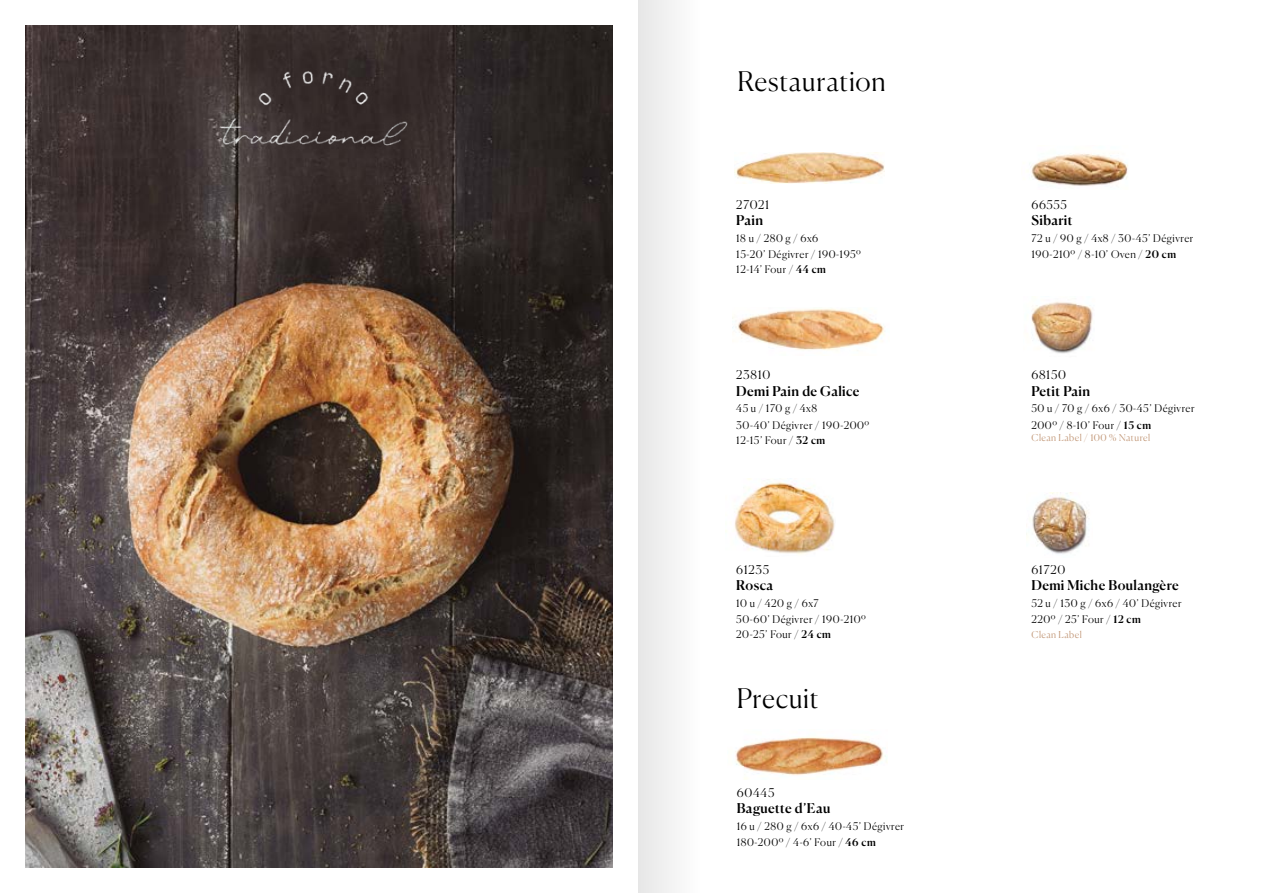
<style>
.page{position:relative;width:1276px;height:893px;background:#fff}
.page>*{position:absolute;margin:0;border:0;box-sizing:border-box;transform-origin:0 0}
.t1{font:300 27px "Canela";letter-spacing:.025em;color:#000}
.t2{font:500 13.5px "Canela";letter-spacing:.025em;color:#000}
.t3{font:300 12px "Canela";letter-spacing:.06em;color:#000}
.t4{font:300 10.5px/16.5px "Canela";letter-spacing:.05em;color:#000}
.t5{font:300 9.45px "Canela";letter-spacing:.045em;color:#c09473}
.s1{font-weight:500}
</style>
<div class="page">
<img style="left:26px;top:26px;width:586px;height:841px">
<img style="left:205px;top:35px;width:228px;height:143px">
<img style="left:725px;top:479px;width:110px;height:75px">
<img style="left:734px;top:152px;width:150px;height:32px">
<img style="left:733px;top:308px;width:152px;height:42px">
<img style="left:1031px;top:301px;width:62px;height:53px">
<img style="left:1031px;top:153px;width:97px;height:33px">
<img style="left:1026px;top:493px;width:63px;height:61px">
<img style="left:735px;top:737px;width:152px;height:42px">
<div style="left:638px;top:0;width:64px;height:893px;background:#f3f3f3"></div>
<h1 class="t1" style="left:737px;top:60px;width:150px">Restauration</h1>
<p class="t3" style="left:736px;top:195px;width:34px">27021</p>
<p class="t2" style="left:736px;top:210px;width:28px">Pain</p>
<p class="t4" style="left:736px;top:229px;width:126px">18 u / 280 g / 6x6<br>15-20’ Dégivrer / 190-195º</p>
<p class="t4" style="left:736px;top:260px;width:91px">12-14’ Four / <span class="s1">44 cm</span></p>
<p class="t3" style="left:736px;top:365px;width:35px">23810</p>
<p class="t2" style="left:736px;top:380px;width:125px">Demi Pain de Galice</p>
<p class="t4" style="left:736px;top:399px;width:135px">45 u / 170 g / 4x8<br>30-40’ Dégivrer / 190-200º</p>
<p class="t4" style="left:736px;top:431px;width:91px">12-15’ Four / <span class="s1">32 cm</span></p>
<p class="t3" style="left:736px;top:560px;width:34px">61235</p>
<p class="t2" style="left:736px;top:575px;width:38px">Rosca</p>
<p class="t4" style="left:736px;top:594px;width:131px">10 u / 420 g / 6x7<br>50-60’ Dégivrer / 190-210º</p>
<p class="t4" style="left:736px;top:625px;width:96px">20-25’ Four / <span class="s1">24 cm</span></p>
<h1 class="t1" style="left:737px;top:677px;width:83px">Precuit</h1>
<p class="t3" style="left:737px;top:783px;width:39px">60445</p>
<p class="t2" style="left:737px;top:798px;width:95px">Baguette d’Eau</p>
<p class="t4" style="left:737px;top:817px;width:169px">16 u / 280 g / 6x6 / 40-45’ Dégivrer<br>180-200º / 4-6’ Four / <span class="s1">46 cm</span></p>
<p class="t3" style="left:1031px;top:195px;width:37px">66555</p>
<p class="t2" style="left:1031px;top:210px;width:43px">Sibarit</p>
<p class="t4" style="left:1031px;top:229px;width:163px">72 u / 90 g / 4x8 / 30-45’ Dégivrer<br>190-210º / 8-10’ Oven / <span class="s1">20 cm</span></p>
<p class="t3" style="left:1031px;top:365px;width:36px">68150</p>
<p class="t2" style="left:1031px;top:380px;width:60px">Petit Pain</p>
<p class="t4" style="left:1031px;top:399px;width:165px">50 u / 70 g / 6x6 / 30-45’ Dégivrer<br>200º / 8-10’ Four / <span class="s1">15 cm</span></p>
<p class="t5" style="left:1031px;top:430px;width:120px">Clean Label / 100 % Naturel</p>
<p class="t3" style="left:1031px;top:560px;width:35px">61720</p>
<p class="t2" style="left:1031px;top:575px;width:149px">Demi Miche Boulangère</p>
<p class="t4" style="left:1031px;top:594px;width:152px">52 u / 130 g / 6x6 / 40’ Dégivrer<br>220º / 25’ Four / <span class="s1">12 cm</span></p>
<p class="t5" style="left:1031px;top:627px;width:52px">Clean Label</p>
</div>
